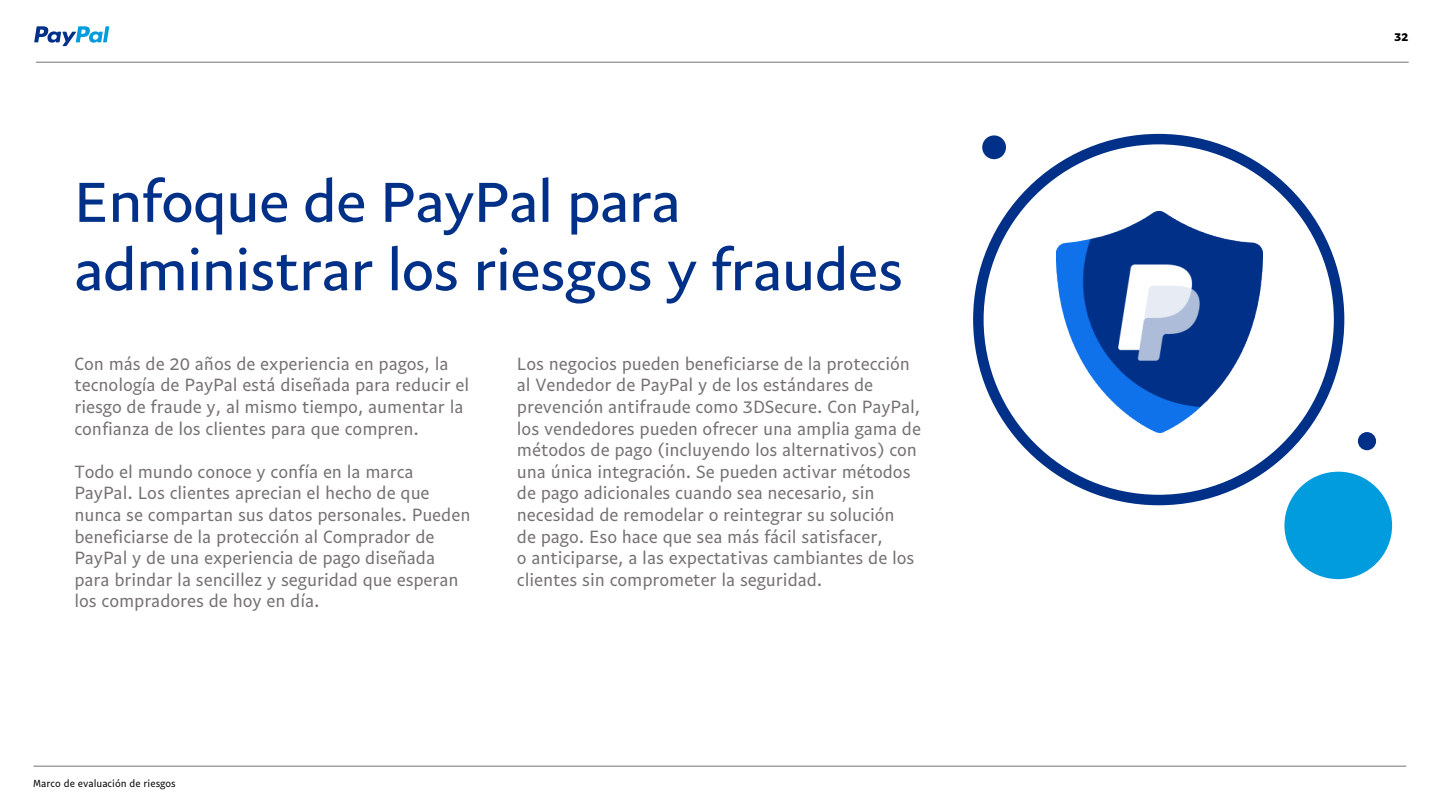
<style>
.page{position:relative;width:1440px;height:810px;background:#fff}
.page>*{position:absolute;margin:0;border:0;box-sizing:border-box;transform-origin:0 0}
.t1{font:57px/68.4px "Pay Pal Sans Big";color:#003087}
.t2{font:18px/21.6px "Pay Pal Sans Small";letter-spacing:-.005em;color:#767171}
.t3{font:700 12px "Pay Pal Sans Small";color:#000}
.t4{font:10.5px "Pay Pal Sans Small";color:#000}
</style>
<div class="page">
<div style="left:1358px;top:432px;width:18px;height:18px;background:#003087;border-radius:50%"></div>
<div style="left:982px;top:135px;width:24px;height:24px;background:#003087;border-radius:50%"></div>
<div style="left:1284px;top:472px;width:108px;height:107px;background:#009cde;border-radius:50%"></div>
<div style="left:973px;top:134px;width:371px;height:371px;border:10px solid #003087;border-radius:50%"></div>
<hr style="left:36px;top:62px;width:1373px;height:1px;background:#767171">
<img style="left:1056px;top:211px;width:206px;height:222px">
<svg style="left:34px;top:26px;width:75px;height:20px"></svg>
<hr style="left:33px;top:766px;width:1373px;height:1px;background:#767171">
<h1 class="t1" style="left:74px;top:167px;width:831px">Enfoque de PayPal para administrar los riesgos y fraudes</h1>
<p class="t2" style="left:74px;top:352px;width:396px">Con más de 20 años de experiencia en pagos, la tecnología de PayPal está diseñada para reducir el riesgo de fraude y, al mismo tiempo, aumentar la confianza de los clientes para que compren.</p>
<p class="t2" style="left:74px;top:460px;width:398px">Todo el mundo conoce y confía en la marca PayPal. Los clientes aprecian el hecho de que nunca se compartan sus datos personales. Pueden beneficiarse de la protección al Comprador de PayPal y de una experiencia de pago diseñada para brindar la sencillez y seguridad que esperan los compradores de hoy en día.</p>
<p class="t2" style="left:517px;top:352px;width:406px">Los negocios pueden beneficiarse de la protección al Vendedor de PayPal y de los estándares de prevención antifraude como 3DSecure. Con PayPal, los vendedores pueden ofrecer una amplia gama de métodos de pago (incluyendo los alternativos) con una única integración. Se pueden activar métodos de pago adicionales cuando sea necesario, sin necesidad de remodelar o reintegrar su solución<br>de pago. Eso hace que sea más fácil satisfacer,<br>o anticiparse, a las expectativas cambiantes de los clientes sin comprometer la seguridad.</p>
<p class="t4" style="left:33px;top:777px;width:144px">Marco de evaluación de riesgos</p>
<p class="t3" style="left:1394px;top:29px;width:15px">32</p>
</div>
